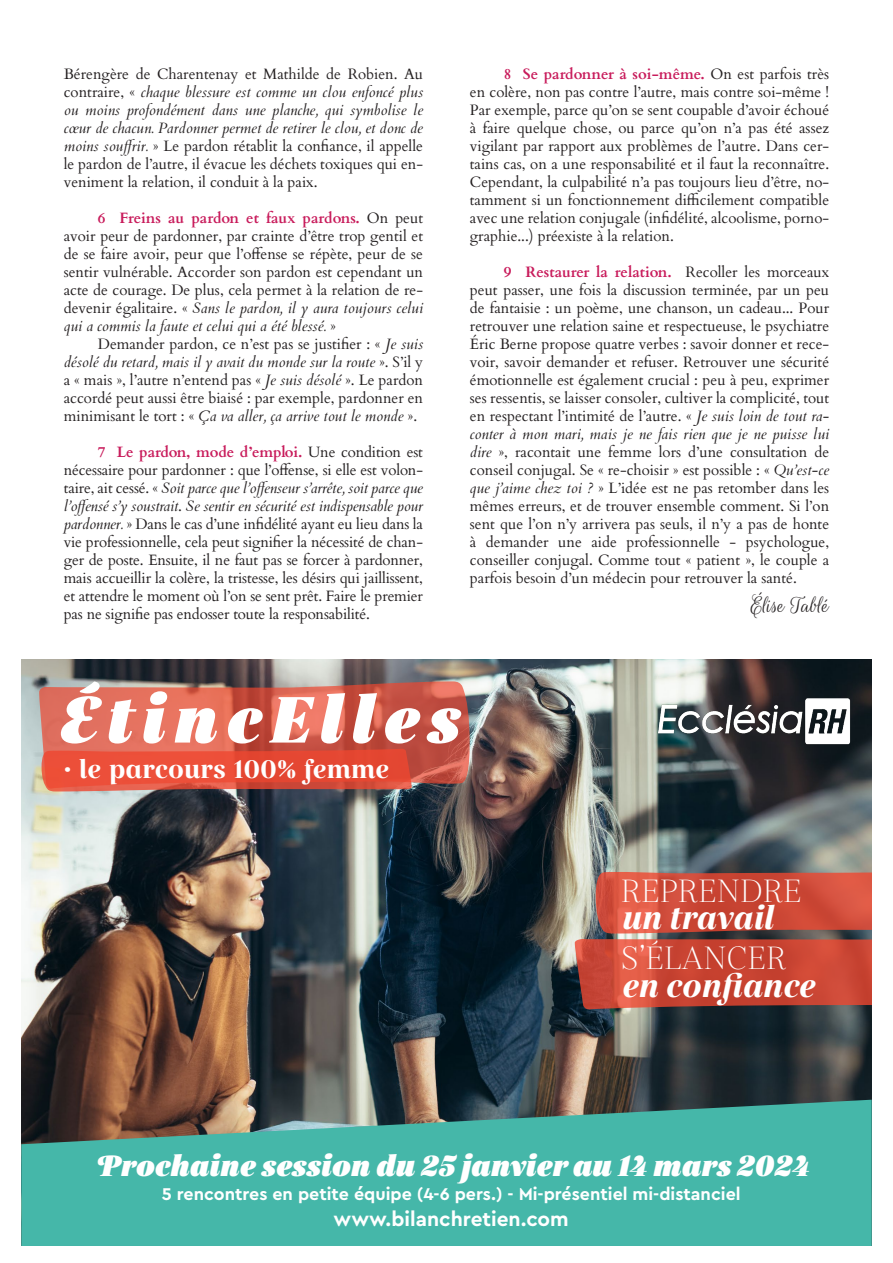
<style>
.page{position:relative;width:893px;height:1263px;background:#fff}
.page>*{position:absolute;margin:0;border:0;box-sizing:border-box;transform-origin:0 0}
.t1{font:italic 900 66.9px "Gabriela Alt";letter-spacing:.125em;color:#fff}
.t2{font:italic 700 32.85px/27.9px "Gabriela";color:#fff}
.t3{font:300 32.85px/27.9px "Gabriela";color:#fff}
.t4{font:italic 900 29.7px "Gabriela Alt";color:#fff}
.t5{font:700 25.95px "Gabriela Alt";color:#fff}
.t6{font:24px "Rouge Script";color:#231f20}
.t7{font:700 20.85px "Cera Pro";color:#fff}
.t8{font:700 17.85px "Cera Pro";color:#fff}
.Style_paragraphe_classique{font:15px/18px "Cardo";color:#231f20;text-align:justify}
.s1{font-style:italic}
.s2{font-weight:700;color:#c81b5b}
.s3{font-family:"Gabriela"}
.s4{font-weight:700;font-style:italic}
.s5{font-weight:300;font-style:normal}
</style>
<div class="page">
<img style="left:21px;top:659px;width:851px;height:441px">
<svg style="left:575px;top:869px;width:297px;height:140px;background:#c04f40"></svg>
<svg style="left:42px;top:789px;width:370px;height:2px"></svg>
<svg style="left:39px;top:681px;width:431px;height:108px;background:#d55e4d"></svg>
<svg style="left:21px;top:1100px;width:851px;height:146px;background:#48a79a"></svg>
<img style="left:655px;top:696px;width:197px;height:50px">
<p class="Style_paragraphe_classique" style="left:64px;top:64px;width:361px">Bérengère de Charentenay et Mathilde de Robien. Au contraire, « <span class="s1">chaque blessure est comme un clou enfoncé plus ou moins profondément dans une planche, qui symbolise le cœur de chacun. Pardonner permet de retirer le clou, et donc de moins souffrir.</span> » Le pardon rétablit la confiance, il appelle le pardon de l’autre, il évacue les déchets toxiques qui en&shy;veniment la relation, il conduit à la paix.</p>
<p class="Style_paragraphe_classique" style="left:64px;top:208px;width:361px;text-indent:34px"><span class="s2">6 Freins au pardon et faux pardons.</span> On peut avoir peur de pardonner, par crainte d’être trop gentil et de se faire avoir, peur que l’offense se répète, peur de se sentir vulnérable. Accorder son pardon est cependant un acte de courage. De plus, cela permet à la relation de re&shy;devenir égalitaire. « <span class="s1">Sans le pardon, il y aura toujours celui qui a commis la faute et celui qui a été blessé.</span> »</p>
<p class="Style_paragraphe_classique" style="left:64px;top:334px;width:361px;text-indent:34px">Demander pardon, ce n’est pas se justifier : « <span class="s1">Je suis désolé du retard, mais il y avait du monde sur la route</span> ». S’il y a « mais », l’autre n’entend pas « <span class="s1">Je suis désolé</span> ». Le pardon accordé peut aussi être biaisé : par exemple, pardonner en minimisant le tort : « <span class="s1">Ça va aller, ça arrive tout le monde</span> ».</p>
<p class="Style_paragraphe_classique" style="left:64px;top:442px;width:361px;text-indent:34px"><span class="s2">7 Le pardon, mode d’emploi.</span> Une condition est nécessaire pour pardonner : que l’offense, si elle est volon&shy;taire, ait cessé. « <span class="s1">Soit parce que l’offenseur s’arrête, soit parce que l’offensé s’y soustrait</span>. <span class="s1">Se sentir en sécurité est indispensable pour pardonner.</span> » Dans le cas d’une infidélité ayant eu lieu dans la vie professionnelle, cela peut signifier la nécessité de chan&shy;ger de poste. Ensuite, il ne faut pas se forcer à pardonner, mais accueillir la colère, la tristesse, les désirs qui jaillissent, et attendre le moment où l’on se sent prêt. Faire le premier pas ne signifie pas endosser toute la responsabilité.</p>
<p class="Style_paragraphe_classique" style="left:470px;top:64px;width:361px;text-indent:34px"><span class="s2">8 Se pardonner à soi-même.</span> On est parfois très en colère, non pas contre l’autre, mais contre soi-même !<br>Par exemple, parce qu’on se sent coupable d’avoir échoué à faire quelque chose, ou parce qu’on n’a pas été assez vigilant par rapport aux problèmes de l’autre. Dans cer&shy;tains cas, on a une responsabilité et il faut la reconnaître.<br>Cependant, la culpabilité n’a pas toujours lieu d’être, no&shy;tamment si un fonctionnement difficilement compatible avec une relation conjugale (infidélité, alcoolisme, porno&shy;graphie...) préexiste à la relation.</p>
<p class="Style_paragraphe_classique" style="left:470px;top:262px;width:361px;text-indent:34px"><span class="s2">9 Restaurer la relation.</span> Recoller les morceaux peut passer, une fois la discussion terminée, par un peu de fantaisie : un poème, une chanson, un cadeau... Pour retrouver une relation saine et respectueuse, le psychiatre Éric Berne propose quatre verbes : savoir donner et rece&shy;voir, savoir demander et refuser. Retrouver une sécurité émotionnelle est également crucial : peu à peu, exprimer ses ressentis, se laisser consoler, cultiver la complicité, tout en respectant l’intimité de l’autre. « <span class="s1">Je suis loin de tout ra&shy;conter à mon mari, mais je ne fais rien que je ne puisse lui dire</span> », racontait une femme lors d’une consultation de conseil conjugal. Se « re-choisir » est possible : « <span class="s1">Qu’est-ce que j’aime chez toi ?</span> » L’idée est ne pas retomber dans les mêmes erreurs, et de trouver ensemble comment. Si l’on sent que l’on n’y arrivera pas seuls, il n’y a pas de honte à demander une aide professionnelle - psychologue, conseiller conjugal. Comme tout « patient », le couple a parfois besoin d’un médecin pour retrouver la santé.</p>
<p class="t6" style="left:750px;top:592px;width:80px">Élise Tablé</p>
<p class="t1" style="left:57px;top:678px;width:402px">Étinc<span class="s3">E</span>lles</p>
<p class="t5" style="left:64px;top:753px;width:327px">· le parcours 100% femme</p>
<p class="t3" style="left:621px;top:878px;width:183px">REPRENDRE <span class="s4">un travail</span></p>
<p class="t2" style="left:621px;top:946px;width:195px"><span class="s5">S’ÉLANCER </span>en confiance</p>
<p class="t4" style="left:94px;top:1147px;width:716px">Prochaine session du 25 janvier au 14 mars 2024</p>
<p class="t8" style="left:162px;top:1182px;width:580px">5 rencontres en petite équipe (4-6 pers.) - Mi-présentiel mi-distanciel</p>
<p class="t7" style="left:334px;top:1205px;width:237px">www.bilanchretien.com</p>
</div>
